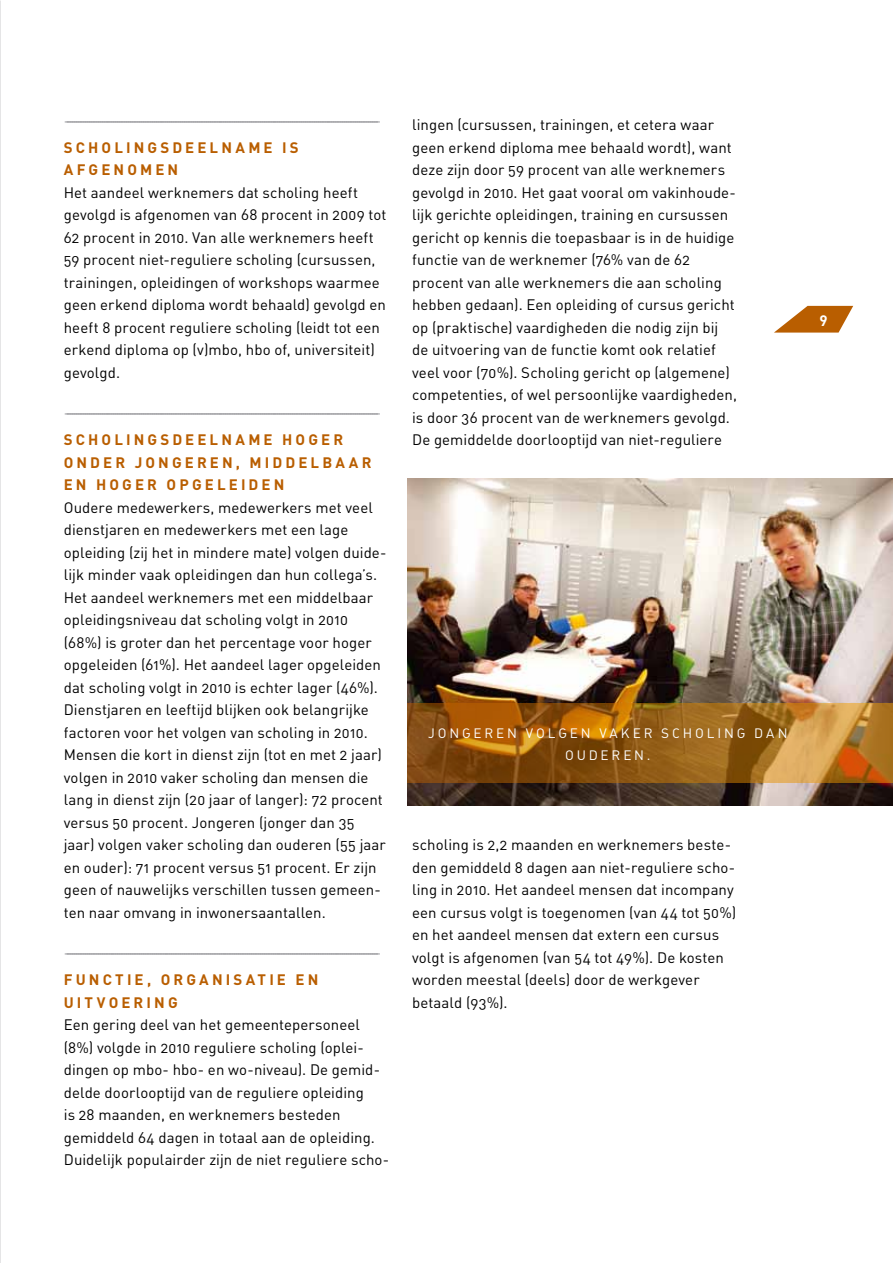
<style>
.page{position:relative;width:893px;height:1263px;background:#fff}
.page>*{position:absolute;margin:0;border:0;box-sizing:border-box;transform-origin:0 0}
.t1{font:15px/22.5px "DIN Regular Alternate";letter-spacing:.005em;color:#000}
.t2{font:15px "DIN Regular Alternate";color:#98989c}
.t3{font:700 15px/22.5px "DIN";letter-spacing:.205em;color:#b95e00}
.t4{font:700 15px "DIN";color:#fff}
.t5{font:13.5px "DIN Regular Alternate";color:#fff}
</style>
<div class="page">
<svg style="left:774px;top:306px;width:79px;height:27px"></svg>
<img style="left:0;top:0;width:1px;height:1263px">
<img style="left:408px;top:479px;width:485px;height:326px">
<svg style="left:408px;top:704px;width:485px;height:79px"></svg>
<p class="t2" style="left:64px;top:111px;width:319px">-------------------------------------------------------------------------------------------------------------------------------------------------</p>
<p class="t3" style="left:64px;top:135px;width:237px">SCHO LINGSDEELNAME IS<br>AFGENO MEN</p>
<p class="t1" style="left:64px;top:181px;width:324px">Het aandeel werknemers dat scholing heeft gevolgd is afgenomen van 68 procent in 2009 tot 62 procent in 2010. Van alle werknemers heeft 59 procent niet-reguliere scholing (cursussen, trainingen, opleidingen of workshops waarmee geen erkend diploma wordt behaald) gevolgd en heeft 8 procent reguliere scholing (leidt tot een erkend diploma op (v)mbo, hbo of, universiteit) gevolgd.</p>
<p class="t2" style="left:64px;top:403px;width:319px">-------------------------------------------------------------------------------------------------------------------------------------------------</p>
<p class="t3" style="left:64px;top:428px;width:309px">SCHO LINGSDEELNAME HO GER<br>O NDER JO NGEREN, MIDDELBAAR<br>EN HO GER O PGELEIDEN</p>
<p class="t1" style="left:64px;top:496px;width:324px">Oudere medewerkers, medewerkers met veel dienstjaren en medewerkers met een lage opleiding (zij het in mindere mate) volgen duide&shy;lijk minder vaak opleidingen dan hun collega’s.<br>Het aandeel werknemers met een middelbaar opleidingsniveau dat scholing volgt in 2010 (68%) is groter dan het percentage voor hoger opgeleiden (61%). Het aandeel lager opgeleiden dat scholing volgt in 2010 is echter lager (46%).<br>Dienstjaren en leeftijd blijken ook belangrijke factoren voor het volgen van scholing in 2010.<br>Mensen die kort in dienst zijn (tot en met 2 jaar) volgen in 2010 vaker scholing dan mensen die lang in dienst zijn (20 jaar of langer): 72 procent versus 50 procent. Jongeren (jonger dan 35 jaar) volgen vaker scholing dan ouderen (55 jaar en ouder): 71 procent versus 51 procent. Er zijn geen of nauwelijks verschillen tussen gemeen&shy;ten naar omvang in inwonersaantallen.</p>
<p class="t2" style="left:64px;top:943px;width:319px">-------------------------------------------------------------------------------------------------------------------------------------------------</p>
<p class="t3" style="left:64px;top:968px;width:256px">F UNCTIE, O RGANISATIE EN<br>UITVO ERING</p>
<p class="t1" style="left:64px;top:1013px;width:327px">Een gering deel van het gemeentepersoneel (8%) volgde in 2010 reguliere scholing (oplei&shy;dingen op mbo- hbo- en wo-niveau). De gemid&shy;delde doorlooptijd van de reguliere opleiding<br>is 28 maanden, en werknemers besteden gemiddeld 64 dagen in totaal aan de opleiding.<br>Duidelijk populairder zijn de niet reguliere scho-</p>
<p class="t1" style="left:412px;top:113px;width:326px">lingen (cursussen, trainingen, et cetera waar geen erkend diploma mee behaald wordt), want deze zijn door 59 procent van alle werknemers gevolgd in 2010. Het gaat vooral om vakinhoude&shy;lijk gerichte opleidingen, training en cursussen gericht op kennis die toepasbaar is in de huidige functie van de werknemer (76% van de 62 procent van alle werknemers die aan scholing hebben gedaan). Een opleiding of cursus gericht op (praktische) vaardigheden die nodig zijn bij de uitvoering van de functie komt ook relatief veel voor (70%). Scholing gericht op (algemene) competenties, of wel persoonlijke vaardigheden, is door 36 procent van de werknemers gevolgd.<br>De gemiddelde doorlooptijd van niet-reguliere</p>
<p class="t5" style="left:428px;top:724px;width:22px">Jongeren</p>
<p class="t5" style="left:526px;top:724px;width:44px">vo lgen</p>
<p class="t5" style="left:600px;top:724px;width:12px">vaker</p>
<p class="t5" style="left:661px;top:724px;width:66px">scho ling</p>
<p class="t5" style="left:754px;top:724px;width:12px">dan</p>
<p class="t5" style="left:565px;top:747px;width:36px">ouderen</p>
<p class="t5" style="left:647px;top:747px;width:5px">.</p>
<p class="t1" style="left:412px;top:833px;width:326px">scholing is 2,2 maanden en werknemers beste&shy;den gemiddeld 8 dagen aan niet-reguliere scho&shy;ling in 2010. Het aandeel mensen dat incompany een cursus volgt is toegenomen (van 44 tot 50%) en het aandeel mensen dat extern een cursus volgt is afgenomen (van 54 tot 49%). De kosten worden meestal (deels) door de werkgever betaald (93%).</p>
<p class="t4" style="left:819px;top:310px;width:10px">9</p>
</div>
